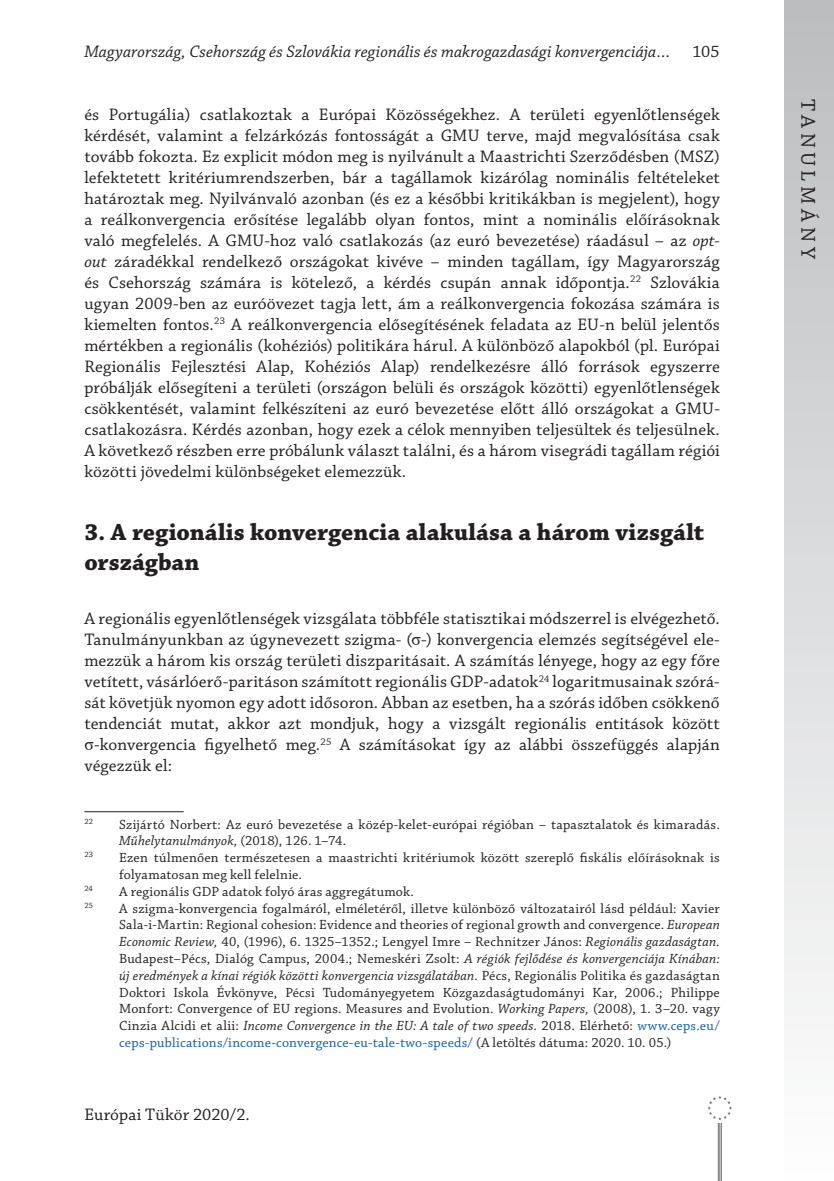
<style>
.page{position:relative;width:834px;height:1181px;background:#fff}
.page>*{position:absolute;margin:0;border:0;box-sizing:border-box;transform-origin:0 0}
.t1{font:700 24.5px/29.4px "Chaparral Pro";letter-spacing:.005em;color:#231f20}
.t2{font:21px "Chaparral Pro";letter-spacing:.21em;color:#231f20}
.t3{font:17.5px/21px "Chaparral Pro";letter-spacing:.005em;color:#231f20;text-align:justify}
.t4{font:italic 17.5px "Chaparral Pro";letter-spacing:.005em;color:#231f20}
.t5{font:14px/16.8px "Chaparral Pro";letter-spacing:.015em;color:#231f20}
.t6{font:8.22px "Chaparral Pro";letter-spacing:.025em;color:#231f20}
.s1{font-style:italic}
.s2{font-family:"Times New Roman"}
.s3{color:#175d9e}
</style>
<div class="page">
<div style="left:784px;top:0;width:49px;height:1181px;background:linear-gradient(to bottom,#bbbcbf,#fefefe)"></div>
<hr style="left:717px;top:1107px;width:1px;height:74px;background:#6c6d70">
<hr style="left:719px;top:1107px;width:1px;height:74px;background:#6c6d70">
<hr style="left:720px;top:1107px;width:1px;height:74px;background:#6c6d70">
<div style="left:704px;top:1093px;width:30px;height:29px;background:#fff"></div>
<svg style="left:707px;top:1095px;width:25px;height:25px"></svg>
<hr style="left:84px;top:811px;width:100px;height:1px;background:#231f20">
<p class="t4" style="left:84px;top:42px;width:587px">Magyarország, Csehország és Szlovákia regionális és makrogazdasági konvergenciája…</p>
<p class="t3" style="left:692px;top:42px;width:29px">105</p>
<p class="t3" style="left:84px;top:105px;width:637px">és Portugália) csatlakoztak a Európai Közösségekhez. A területi egyenlőtlenségek kérdését, valamint a felzárkózás fontosságát a GMU terve, majd megvalósítása csak tovább fokozta. Ez explicit módon meg is nyilvánult a Maastrichti Szerződésben (MSZ) lefektetett kritériumrendszerben, bár a tagállamok kizárólag nominális feltételeket határoztak meg. Nyilvánvaló azonban (és ez a későbbi kritikákban is megjelent), hogy a reálkonvergencia erősítése legalább olyan fontos, mint a nominális előírásoknak való megfelelés. A GMU-hoz való csatlakozás (az euró bevezetése) ráadásul – az <span class="s1">opt&shy;out</span> záradékkal rendelkező országokat kivéve – minden tagállam, így Magyarország és Csehország számára is kötelező, a kérdés csupán annak időpontja.<sup>22</sup> Szlovákia ugyan 2009-ben az euróövezet tagja lett, ám a reálkonvergencia fokozása számára is kiemelten fontos.<sup>23</sup> A reálkonvergencia elősegítésének feladata az EU-n belül jelentős mértékben a regionális (kohéziós) politikára hárul. A különböző alapokból (pl. Európai Regionális Fejlesztési Alap, Kohéziós Alap) rendelkezésre álló források egyszerre próbálják elősegíteni a területi (országon belüli és országok közötti) egyenlőtlenségek csökkentését, valamint felkészíteni az euró bevezetése előtt álló országokat a GMU&shy;csatlakozásra. Kérdés azonban, hogy ezek a célok mennyiben teljesültek és teljesülnek.<br>A következő részben erre próbálunk választ találni, és a három visegrádi tagállam régiói közötti jövedelmi különbségeket elemezzük.</p>
<h1 class="t1" style="left:84px;top:519px;width:621px">3. A regionális konvergencia alakulása a három vizsgált országban</h1>
<p class="t3" style="left:84px;top:609px;width:636px">A regionális egyenlőtlenségek vizsgálata többféle statisztikai módszerrel is elvégezhető.<br>Tanulmányunkban az úgynevezett szigma- (<span class="s2">σ</span>-) konvergencia elemzés segítségével ele&shy;mezzük a három kis ország területi diszparitásait. A számítás lényege, hogy az egy főre vetített, vásárlóerő-paritáson számított regionális GDP-adatok<sup>24</sup> logaritmusainak szórá&shy;sát követjük nyomon egy adott idősoron. Abban az esetben, ha a szórás időben csökkenő tendenciát mutat, akkor azt mondjuk, hogy a vizsgált regionális entitások között <span class="s2">σ</span>-konvergencia figyelhető meg.<sup>25</sup> A számításokat így az alábbi összefüggés alapján végezzük el:</p>
<p class="t6" style="left:84px;top:816px;width:10px">22</p>
<p class="t5" style="left:119px;top:816px;width:602px">Szijártó Norbert: Az euró bevezetése a közép-kelet-európai régióban – tapasztalatok és kimaradás.<br><span class="s1">Műhelytanulmányok,</span> (2018), 126. 1–74.</p>
<p class="t6" style="left:84px;top:850px;width:10px">23</p>
<p class="t5" style="left:119px;top:850px;width:602px">Ezen túlmenően természetesen a maastrichti kritériumok között szereplő fiskális előírásoknak is folyamatosan meg kell felelnie.</p>
<p class="t6" style="left:84px;top:884px;width:10px">24</p>
<p class="t5" style="left:119px;top:883px;width:296px">A regionális GDP adatok folyó áras aggregátumok.</p>
<p class="t6" style="left:84px;top:900px;width:10px">25</p>
<p class="t5" style="left:119px;top:900px;width:602px;text-align:justify">A szigma-konvergencia fogalmáról, elméletéről, illetve különböző változatairól lásd például: Xavier Sala-i-Martin: Regional cohesion: Evidence and theories of regional growth and convergence. <span class="s1">European Economic Review,</span> 40, (1996), 6. 1325–1352.; Lengyel Imre – Rechnitzer János: <span class="s1">Regionális gazdaságtan.<br></span>Budapest–Pécs, Dialóg Campus, 2004.; Nemeskéri Zsolt: <span class="s1">A régiók fejlődése és konvergenciája Kínában: új eredmények a kínai régiók közötti konvergencia vizsgálatában.</span> Pécs, Regionális Politika és gazdaságtan Doktori Iskola Évkönyve, Pécsi Tudományegyetem Közgazdaságtudományi Kar, 2006.; Philippe Monfort: Convergence of EU regions. Measures and Evolution. <span class="s1">Working Papers,</span> (2008), 1. 3–20. vagy Cinzia Alcidi et alii: <span class="s1">Income Convergence in the EU: A tale of two speeds</span>. 2018. Elérhető: <span class="s3">www.ceps.eu/ ceps-publications/income-convergence-eu-tale-two-speeds/</span> (A letöltés dátuma: 2020. 10. 05.)</p>
<p class="t3" style="left:84px;top:1105px;width:167px">Európai Tükör 2020/2.</p>
<p class="t2" style="left:819px;top:99px;width:161px;rotate:90deg">TANULMÁNY</p>
</div>
